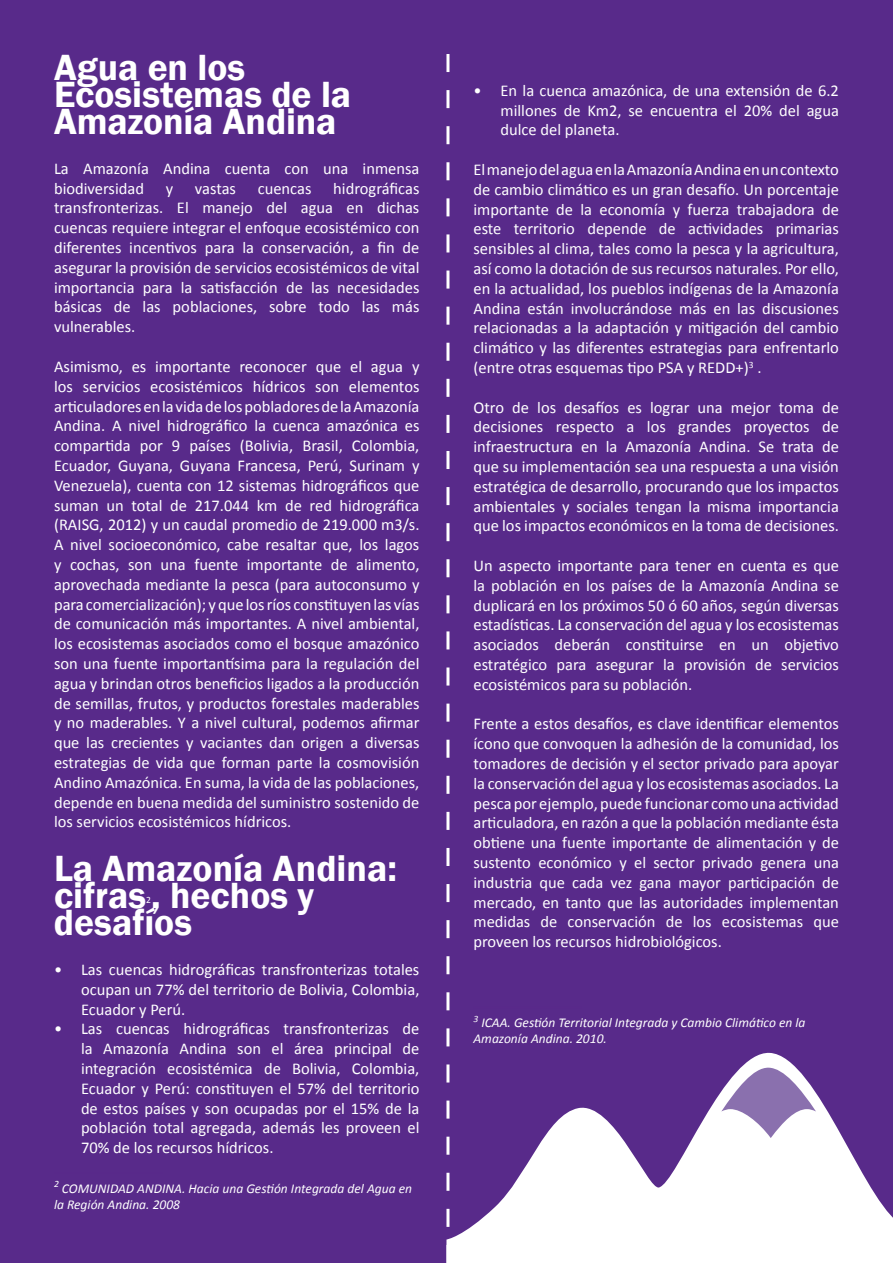
<style>
.page{position:relative;width:893px;height:1263px;background:#582a8a}
.page>*{position:absolute;margin:0;border:0;box-sizing:border-box;transform-origin:0 0}
.t1{font:600 37.5px/27px "Franklin Gothic";color:#fff}
.t2{font:16.5px/19.8px "Calibri";color:#fff;text-align:justify}
.t3{font:italic 13.5px/16.2px "Calibri";color:#fff}
.t4{font:9.6px "Calibri";color:#fff}
</style>
<div class="page">
<svg style="left:449px;top:1052px;width:444px;height:211px;fill:#fff"></svg>
<svg style="left:721px;top:1067px;width:95px;height:71px"></svg>
<svg style="left:446px;top:54px;width:3px;height:1209px"></svg>
<h1 class="t1" style="left:54px;top:55px;width:299px">Agua en los<br>Ecosistemas de la<br>Amazonía Andina</h1>
<p class="t2" style="left:54px;top:158px;width:367px">La Amazonía Andina cuenta con una inmensa biodiversidad</p>
<p class="t2" style="left:54px;top:178px;width:367px;text-indent:279px">hidrográficas transfronterizas. El manejo del agua en dichas cuencas requiere integrar el enfoque ecosistémico con diferentes incentivos para la conservación, a fin de asegurar la provisión de servicios ecosistémicos de vital importancia para la satisfacción de las necesidades básicas de las poblaciones, sobre todo las más vulnerables.</p>
<p class="t2" style="left:54px;top:356px;width:367px">Asimismo, es importante reconocer que el agua y los servicios ecosistémicos hídricos son elementos articuladores en la vida de los pobladores de la Amazonía Andina. A nivel hidrográfico la cuenca amazónica es compartida por 9 países (Bolivia, Brasil, Colombia, Ecuador, Guyana, Guyana Francesa, Perú, Surinam y Venezuela), cuenta con 12 sistemas hidrográficos que suman un total de 217.044 km de red hidrográfica (RAISG, 2012) y un caudal promedio de 219.000 m3/s.<br>A nivel socioeconómico, cabe resaltar que, los lagos y cochas, son una fuente importante de alimento, aprovechada mediante la pesca (para autoconsumo y para comercialización); y que los ríos constituyen las vías de comunicación más importantes. A nivel ambiental, los ecosistemas asociados como el bosque amazónico son una fuente importantísima para la regulación del agua y brindan otros beneficios ligados a la producción de semillas, frutos, y productos forestales maderables y no maderables. Y a nivel cultural, podemos afirmar que las crecientes y vaciantes dan origen a diversas estrategias de vida que forman parte la cosmovisión Andino Amazónica. En suma, la vida de las poblaciones, depende en buena medida del suministro sostenido de los servicios ecosistémicos hídricos.</p>
<h1 class="t1" style="left:54px;top:856px;width:345px">La Amazonía Andina: cifras, hechos y</h1>
<p class="t2" style="left:166px;top:178px;width:9px">y</p>
<p class="t2" style="left:195px;top:178px;width:43px">vastas</p>
<p class="t2" style="left:258px;top:178px;width:55px">cuencas</p>
<p class="t4" style="left:146px;top:894px;width:6px">2</p>
<h1 class="t1" style="left:54px;top:910px;width:140px">desafíos</h1>
<p class="t2" style="left:81px;top:959px;width:340px;text-indent:-27px">• Las cuencas hidrográficas transfronterizas totales ocupan un 77% del territorio de Bolivia, Colombia, Ecuador y Perú.</p>
<p class="t2" style="left:81px;top:1018px;width:340px;text-indent:-27px">• Las cuencas hidrográficas transfronterizas de la Amazonía Andina son el área principal de integración ecosistémica de Bolivia, Colombia, Ecuador y Perú: constituyen el 57% del territorio de estos países y son ocupadas por el 15% de la población total agregada, además les proveen el 70% de los recursos hídricos.</p>
<p class="t3" style="left:54px;top:1179px;width:360px"><sup>2</sup> COMUNIDAD ANDINA. Hacia una Gestión Integrada del Agua en la Región Andina. 2008</p>
<p class="t2" style="left:500px;top:80px;width:340px;text-indent:-27px">• En la cuenca amazónica, de una extensión de 6.2 millones de Km2, se encuentra el 20% del agua dulce del planeta.</p>
<p class="t2" style="left:473px;top:159px;width:367px">El manejo del agua en la Amazonía Andina en un contexto de cambio climático es un gran desafío. Un porcentaje importante de la economía y fuerza trabajadora de este territorio depende de actividades primarias sensibles al clima, tales como la pesca y la agricultura, así como la dotación de sus recursos naturales. Por ello, en la actualidad, los pueblos indígenas de la Amazonía Andina están involucrándose más en las discusiones relacionadas a la adaptación y mitigación del cambio climático y las diferentes estrategias para enfrentarlo (entre otras esquemas tipo PSA y REDD+)<sup>3</sup> .</p>
<p class="t2" style="left:473px;top:396px;width:367px">Otro de los desafíos es lograr una mejor toma de decisiones respecto a los grandes proyectos de infraestructura en la Amazonía Andina. Se trata de que su implementación sea una respuesta a una visión estratégica de desarrollo, procurando que los impactos ambientales y sociales tengan la misma importancia que los impactos económicos en la toma de decisiones.</p>
<p class="t2" style="left:473px;top:555px;width:367px">Un aspecto importante para tener en cuenta es que la población en los países de la Amazonía Andina se duplicará en los próximos 50 ó 60 años, según diversas estadísticas. La conservación del agua y los ecosistemas asociados deberán constituirse en un objetivo estratégico para asegurar la provisión de servicios ecosistémicos para su población.</p>
<p class="t2" style="left:473px;top:713px;width:367px">Frente a estos desafíos, es clave identificar elementos ícono que convoquen la adhesión de la comunidad, los tomadores de decisión y el sector privado para apoyar la conservación del agua y los ecosistemas asociados. La pesca por ejemplo, puede funcionar como una actividad articuladora, en razón a que la población mediante ésta obtiene una fuente importante de alimentación y de sustento económico y el sector privado genera una industria que cada vez gana mayor participación de mercado, en tanto que las autoridades implementan medidas de conservación de los ecosistemas que proveen los recursos hidrobiológicos.</p>
<p class="t3" style="left:473px;top:1014px;width:333px"><sup>3</sup> ICAA. Gestión Territorial Integrada y Cambio Climático en la<br>Amazonía Andina. 2010.</p>
</div>
